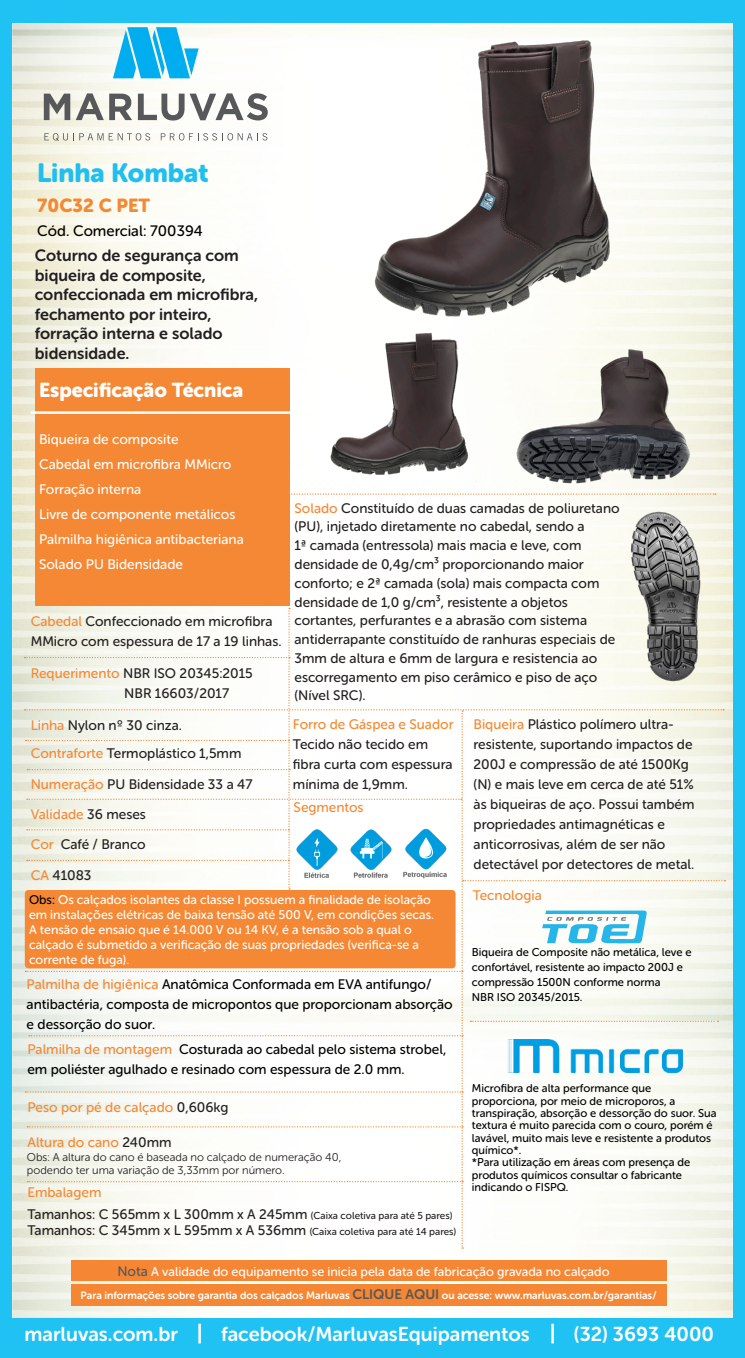
<style>
.page{position:relative;width:745px;height:1358px;background:#fff}
.page>*{position:absolute;margin:0;border:0;box-sizing:border-box;transform-origin:0 0}
.t1{font:26.25px "Museo Sans Rounded 900";color:#1fbff0}
.t2{font:20px "Museo Sans Rounded 700";color:#fff}
.t3{font:20px "Museo Sans Rounded 900";color:#fff}
.t4{font:18.75px "Museo Sans Rounded 900";color:#f58932}
.t5{font:16.25px/19.5px "Museo Sans Rounded 700";color:#231f20}
.t6{font:15px "Museo Sans Rounded 500";color:#000001}
.t7{font:13.75px/20px "Museo Sans Rounded 500";color:#231f20}
.t8{font:13.75px/20px "Museo Sans Rounded 500";color:#000001}
.t9{font:13.75px "Museo Sans Rounded 500";color:#fff}
.t10{font:13.75px "Museo Sans Rounded 500";color:#f58834}
.t11{font:12.75px "Museo Sans Rounded 500";color:#fff}
.t12{font:12.5px/15px "Museo Sans Rounded 500";color:#fff}
.t13{font:11.25px/12.4px "Museo Sans Rounded 500";color:#000001}
.t14{font:11.25px "Museo Sans Rounded 300";color:#231f20}
.t15{font:10.62px "Museo Sans Rounded 700";color:#fff}
.s1{color:#f58834}
.s2{color:#231f20}
.s3{color:#000001}
.s4{color:#f58734}
.s5{font-size:10px}
.s6{font-size:13.75px;color:#57585a}
</style>
<div class="page">
<div style="left:0;top:0;width:744px;height:1357px;background:#1fc2f3"></div>
<img style="left:12px;top:23px;width:720px;height:1294px">
<div style="left:35px;top:368px;width:254px;height:237px;background:#f58834"></div>
<hr style="left:31px;top:411px;width:266px;height:3px;background:#fff">
<svg style="left:289px;top:493px;width:426px;height:1px"></svg>
<div style="left:71px;top:1259px;width:595px;height:21px;background:#f58734"></div>
<div style="left:71px;top:1283px;width:595px;height:22px;background:#f58734"></div>
<svg style="left:113px;top:27px;width:85px;height:51px;background:#4cc5f0"></svg>
<svg style="left:44px;top:94px;width:26px;height:26px"></svg>
<svg style="left:76px;top:93px;width:56px;height:27px;background:#aaaaa7"></svg>
<svg style="left:138px;top:93px;width:129px;height:27px;background:#b5b5b4"></svg>
<svg style="left:44px;top:133px;width:59px;height:8px"></svg>
<svg style="left:109px;top:133px;width:41px;height:7px"></svg>
<svg style="left:161px;top:133px;width:106px;height:7px"></svg>
<hr style="left:198px;top:1323px;width:3px;height:20px;background:#fff">
<hr style="left:551px;top:1323px;width:2px;height:20px;background:#fff">
<img style="left:628px;top:506px;width:79px;height:101px">
<svg style="left:24px;top:607px;width:701px;height:641px;background:#f5eee4"></svg>
<img style="left:288px;top:28px;width:422px;height:294px">
<img style="left:288px;top:333px;width:215px;height:153px">
<img style="left:503px;top:335px;width:207px;height:156px">
<p class="t1" style="left:37px;top:158px;width:173px">Linha Kombat</p>
<p class="t4" style="left:37px;top:194px;width:114px">70C32 C PET</p>
<p class="t5" style="left:35px;top:246px;width:205px">Coturno de segurança com</p>
<p class="t5" style="left:35px;top:265px;width:172px">biqueira de composite,</p>
<p class="t5" style="left:35px;top:285px;width:225px">confeccionada em microfibra, fechamento por inteiro,</p>
<p class="t5" style="left:35px;top:324px;width:189px">forração interna e solado</p>
<p class="t5" style="left:35px;top:343px;width:96px">bidensidade.</p>
<p class="t3" style="left:39px;top:379px;width:206px">Especificação Técnica</p>
<p class="t9" style="left:39px;top:431px;width:141px">Biqueira de composite</p>
<p class="t9" style="left:39px;top:456px;width:194px">Cabedal em microfibra MMicro</p>
<p class="t9" style="left:39px;top:481px;width:104px">Forração interna</p>
<p class="t9" style="left:39px;top:506px;width:198px">Livre de componente metálicos</p>
<p class="t9" style="left:39px;top:531px;width:206px">Palmilha higiênica antibacteriana</p>
<p class="t9" style="left:39px;top:556px;width:145px">Solado PU Bidensidade</p>
<p class="t6" style="left:37px;top:222px;width:167px">Cód. Comercial: 700394</p>
<p class="t7" style="left:31px;top:611px;width:252px"><span class="s1">Cabedal</span> Confeccionado em microfibra<br>MMicro com espessura de 17 a 19 linhas.</p>
<p class="t7" style="left:31px;top:663px;width:223px"><span class="s1">Requerimento</span> NBR ISO 20345:2015</p>
<p class="t7" style="left:124px;top:683px;width:106px">NBR 16603/2017</p>
<p class="t7" style="left:31px;top:715px;width:153px"><span class="s1">Linha</span> Nylon nº 30 cinza.</p>
<p class="t7" style="left:31px;top:743px;width:212px"><span class="s1">Contraforte</span> Termoplástico 1,5mm</p>
<p class="t7" style="left:31px;top:774px;width:223px"><span class="s1">Numeração</span> PU Bidensidade 33 a 47</p>
<p class="t10" style="left:31px;top:806px;width:117px">Validade <span class="s2">36 meses</span></p>
<p class="t7" style="left:31px;top:834px;width:116px"><span class="s1">Cor</span> Café / Branco</p>
<p class="t7" style="left:31px;top:865px;width:62px"><span class="s1">CA</span> 41083</p>
<p class="t7" style="left:294px;top:498px;width:326px;line-height:18.8px"><span class="s1">Solado</span> Constituído de duas camadas de poliuretano (PU), injetado diretamente no cabedal, sendo a</p>
<p class="t7" style="left:294px;top:535px;width:288px">1ª camada (entressola) mais macia e leve, com</p>
<p class="t7" style="left:294px;top:554px;width:291px">densidade de 0,4g/cm³ proporcionando maior</p>
<p class="t7" style="left:294px;top:573px;width:306px">conforto; e 2ª camada (sola) mais compacta com</p>
<p class="t7" style="left:294px;top:591px;width:275px">densidade de 1,0 g/cm³, resistente a objetos</p>
<p class="t7" style="left:294px;top:610px;width:294px">cortantes, perfurantes e a abrasão com sistema</p>
<p class="t7" style="left:294px;top:630px;width:322px;line-height:18.8px">antiderrapante constituído de ranhuras especiais de<br>3mm de altura e 6mm de largura e resistencia ao</p>
<p class="t7" style="left:294px;top:666px;width:304px">escorregamento em piso cerâmico e piso de aço</p>
<p class="t7" style="left:294px;top:685px;width:73px">(Nível SRC).</p>
<p class="t10" style="left:293px;top:716px;width:162px">Forro de Gáspea e Suador</p>
<p class="t7" style="left:293px;top:734px;width:161px">Tecido não tecido em fibra curta com espessura mínima de 1,9mm.</p>
<p class="t10" style="left:293px;top:800px;width:71px">Segmentos</p>
<p class="t7" style="left:473px;top:714px;width:222px"><span class="s1">Biqueira</span> Plástico polímero ultra&shy;resistente, suportando impactos de 200J e compressão de até 1500Kg (N) e mais leve em cerca de até 51% às biqueiras de aço. Possui também propriedades antimagnéticas e anticorrosivas, além de ser não detectável por detectores de metal.</p>
<p class="t10" style="left:472px;top:887px;width:70px">Tecnologia</p>
<p class="t12" style="left:29px;top:892px;width:406px"><span class="s3">Obs:</span> Os calçados isolantes da classe I possuem a finalidade de isolação em instalações elétricas de baixa tensão até 500 V, em condições secas.</p>
<p class="t12" style="left:29px;top:922px;width:384px">A tensão de ensaio que é 14.000 V ou 14 KV, é a tensão sob a qual o</p>
<p class="t12" style="left:29px;top:937px;width:391px">calçado é submetido a verificação de suas propriedades (verifica-se a corrente de fuga).</p>
<p class="t13" style="left:471px;top:944px;width:221px;line-height:15px">Biqueira de Composite não metálica, leve e confortável, resistente ao impacto 200J e</p>
<p class="t13" style="left:471px;top:976px;width:190px">compressão 1500N conforme norma</p>
<p class="t13" style="left:471px;top:991px;width:112px">NBR ISO 20345/2015.</p>
<p class="t8" style="left:27px;top:974px;width:427px"><span class="s4">Palmilha de higiênica</span> Anatômica Conformada em EVA antifungo/ antibactéria, composta de micropontos que proporcionam absorção e dessorção do suor.</p>
<p class="t8" style="left:27px;top:1039px;width:420px"><span class="s4">Palmilha de montagem</span> Costurada ao cabedal pelo sistema strobel, em poliéster agulhado e resinado com espessura de 2.0 mm.</p>
<p class="t10" style="left:27px;top:1099px;width:202px">Peso por pé de calçado <span class="s2">0,606kg</span></p>
<p class="t10" style="left:27px;top:1134px;width:145px">Altura do cano <span class="s2">240mm</span></p>
<p class="t14" style="left:27px;top:1150px;width:316px">Obs: A altura do cano é baseada no calçado de numeração 40,</p>
<p class="t14" style="left:27px;top:1163px;width:259px">podendo ter uma variação de 3,33mm por número.</p>
<p class="t10" style="left:27px;top:1184px;width:75px">Embalagem</p>
<p class="t7" style="left:27px;top:1203px;width:426px">Tamanhos: C 565mm x L 300mm x A 245mm <span class="s5">(Caixa coletiva para até 5 pares)</span></p>
<p class="t7" style="left:27px;top:1220px;width:430px">Tamanhos: C 345mm x L 595mm x A 536mm <span class="s5">(Caixa coletiva para até 14 pares)</span></p>
<p class="t13" style="left:471px;top:1081px;width:246px">Microfibra de alta performance que proporciona, por meio de microporos, a transpiração, absorção e dessorção do suor. Sua textura é muito parecida com o couro, porém é lavável, muito mais leve e resistente a produtos químico*.</p>
<p class="t13" style="left:471px;top:1156px;width:220px">*Para utilização em áreas com presença de produtos químicos consultar o fabricante indicando o FISPQ.</p>
<p class="t11" style="left:117px;top:1263px;width:493px"><span class="s6">Nota</span> A validade do equipamento se inicia pela data de fabricação gravada no calçado</p>
<p class="t15" style="left:80px;top:1289px;width:577px">Para informações sobre garantia dos calçados Marluvas <span class="s6">CLIQUE AQUI</span> ou acesse: www.marluvas.com.br/garantias/</p>
<p class="t2" style="left:25px;top:1322px;width:155px">marluvas.com.br</p>
<p class="t2" style="left:221px;top:1322px;width:310px">facebook/MarluvasEquipamentos</p>
<p class="t2" style="left:573px;top:1322px;width:141px">(32) 3693 4000</p>
</div>
